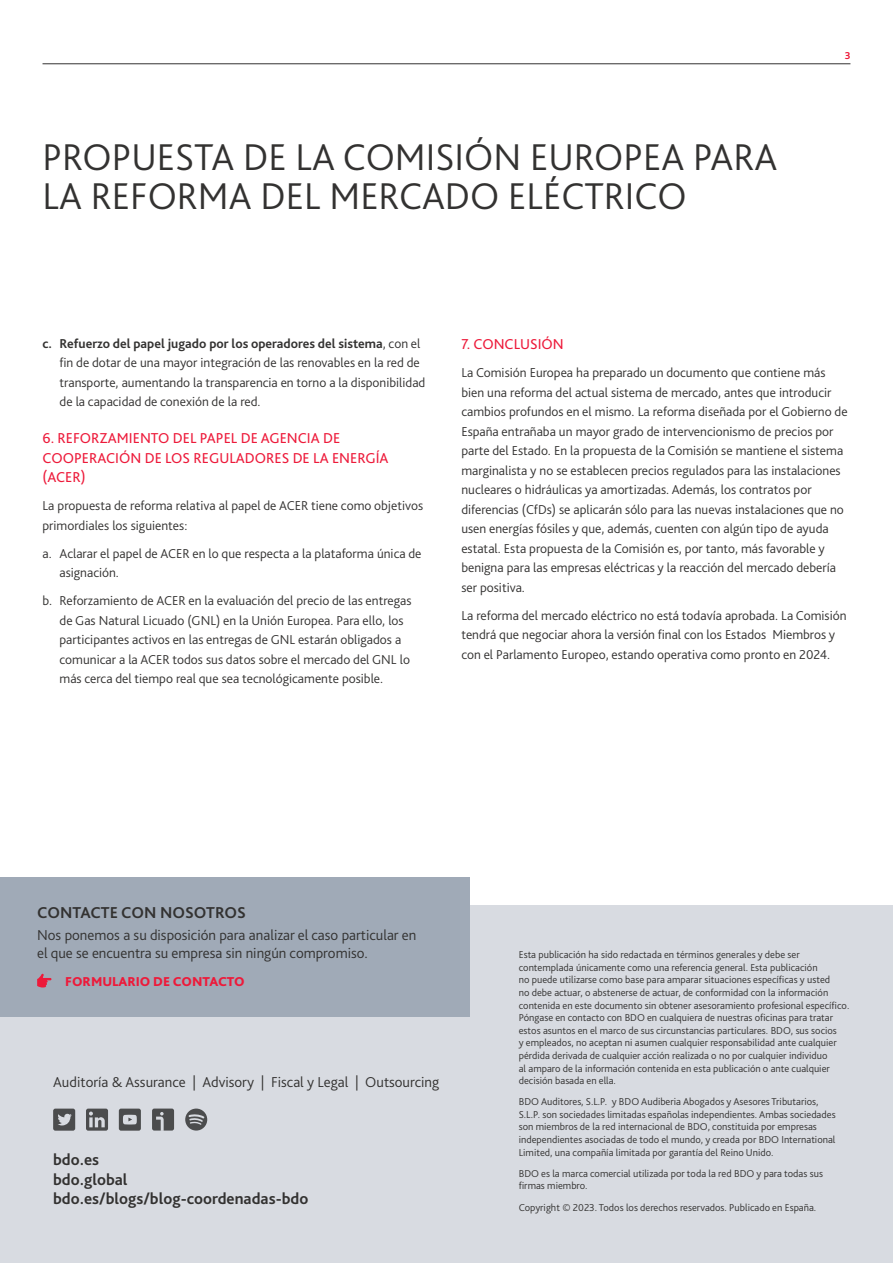
<style>
.page{position:relative;width:893px;height:1263px;background:#fff}
.page>*{position:absolute;margin:0;border:0;box-sizing:border-box;transform-origin:0 0}
.Main_Page_Headline_2{font:300 39px/39px "Bliss Pro";color:#333231}
.Back_Cover_URLs{font:700 16.5px "Bliss Pro";color:#333231}
.Body_text{font:700 16.5px "Bliss Pro";color:#333231}
.Body_text-2{font:300 15px/18px "Bliss Pro";color:#333231}
.Subheading_level_1{font:15px/19.5px "Bliss Pro";color:#ed1a3a}
.Back_Cover_disclaime{font:300 15px "Bliss Pro";color:#333231}
.Body_text-3{font:300 13.5px/19.5px "Bliss Pro";color:#333231}
.Body_text-4{font:800 13.5px "Bliss Pro";color:#ed1a3a}
.Back_Cover_disclaime-2{font:300 10.5px/12.6px "Bliss Pro";color:#333231}
.Page_Header{font:700 10.5px "Bliss Pro";color:#ed1a3a}
.s1{font-weight:700}
</style>
<div class="page">
<hr style="left:43px;top:63px;width:807px;height:1px;background:#333231">
<div style="left:0;top:905px;width:893px;height:358px;background:#d8dbe1"></div>
<svg style="left:86px;top:1108px;width:22px;height:23px"></svg>
<svg style="left:119px;top:1108px;width:22px;height:23px"></svg>
<div style="left:0;top:877px;width:470px;height:140px;background:#a0aab7"></div>
<svg style="left:37px;top:974px;width:14px;height:13px"></svg>
<svg style="left:53px;top:1108px;width:22px;height:23px"></svg>
<svg style="left:152px;top:1108px;width:22px;height:22px"></svg>
<svg style="left:185px;top:1108px;width:22px;height:22px"></svg>
<p class="Main_Page_Headline_2" style="left:43px;top:137px;width:736px">PROPUESTA DE LA COMISIÓN EUROPEA PARA<br>LA REFORMA DEL MERCADO ELÉCTRICO</p>
<p class="Page_Header" style="left:845px;top:49px;width:7px">3</p>
<p class="Body_text-3" style="left:60px;top:333px;width:367px;text-indent:-17px"><span class="s1">c. Refuerzo del papel jugado por los operadores del sistema</span>, con el fin de dotar de una mayor integración de las renovables en la red de transporte, aumentando la transparencia en torno a la disponibilidad de la capacidad de conexión de la red.</p>
<p class="Subheading_level_1" style="left:43px;top:428px;width:348px">6. REFORZAMIENTO DEL PAPEL DE AGENCIA DE<br>COOPERACIÓN DE LOS REGULADORES DE LA ENERGÍA (ACER)</p>
<p class="Body_text-3" style="left:43px;top:495px;width:382px">La propuesta de reforma relativa al papel de ACER tiene como objetivos primordiales los siguientes:</p>
<p class="Body_text-3" style="left:60px;top:543px;width:363px;text-indent:-17px">a. Aclarar el papel de ACER en lo que respecta a la plataforma única de asignación.</p>
<p class="Body_text-3" style="left:60px;top:590px;width:354px;text-indent:-17px">b. Reforzamiento de ACER en la evaluación del precio de las entregas de Gas Natural Licuado (GNL) en la Unión Europea. Para ello, los participantes activos en las entregas de GNL estarán obligados a comunicar a la ACER todos sus datos sobre el mercado del GNL lo más cerca del tiempo real que sea tecnológicamente posible.</p>
<p class="Subheading_level_1" style="left:461px;top:334px;width:104px">7. CONCLUSIÓN</p>
<p class="Body_text-3" style="left:461px;top:363px;width:388px">La Comisión Europea ha preparado un documento que contiene más bien una reforma del actual sistema de mercado, antes que introducir cambios profundos en el mismo. La reforma diseñada por el Gobierno de España entrañaba un mayor grado de intervencionismo de precios por parte del Estado. En la propuesta de la Comisión se mantiene el sistema marginalista y no se establecen precios regulados para las instalaciones nucleares o hidráulicas ya amortizadas. Además, los contratos por diferencias (CfDs) se aplicarán sólo para las nuevas instalaciones que no usen energías fósiles y que, además, cuenten con algún tipo de ayuda estatal. Esta propuesta de la Comisión es, por tanto, más favorable y benigna para las empresas eléctricas y la reacción del mercado debería ser positiva.</p>
<p class="Body_text-3" style="left:461px;top:605px;width:387px">La reforma del mercado eléctrico no está todavía aprobada. La Comisión tendrá que negociar ahora la versión final con los Estados Miembros y con el Parlamento Europeo, estando operativa como pronto en 2024.</p>
<p class="Body_text" style="left:37px;top:902px;width:210px">CONTACTE CON NOSOTROS</p>
<p class="Body_text-2" style="left:37px;top:926px;width:381px">Nos ponemos a su disposición para analizar el caso particular en el que se encuentra su empresa sin ningún compromiso.</p>
<p class="Body_text-4" style="left:65px;top:973px;width:181px">FORMULARIO DE CONTACTO</p>
<p class="Back_Cover_disclaime" style="left:53px;top:1072px;width:388px">Auditoría &amp; Assurance | Advisory | Fiscal y Legal | Outsourcing</p>
<p class="Back_Cover_URLs" style="left:53px;top:1149px;width:48px">bdo.es</p>
<p class="Back_Cover_URLs" style="left:53px;top:1169px;width:76px">bdo.global</p>
<p class="Back_Cover_URLs" style="left:53px;top:1189px;width:257px">bdo.es/blogs/blog-coordenadas-bdo</p>
<p class="Back_Cover_disclaime-2" style="left:519px;top:948px;width:332px">Esta publicación ha sido redactada en términos generales y debe ser contemplada únicamente como una referencia general. Esta publicación<br>no puede utilizarse como base para amparar situaciones específicas y usted<br>no debe actuar, o abstenerse de actuar, de conformidad con la información contenida en este documento sin obtener asesoramiento profesional específico.<br>Póngase en contacto con BDO en cualquiera de nuestras oficinas para tratar estos asuntos en el marco de sus circunstancias particulares. BDO, sus socios<br>y empleados, no aceptan ni asumen cualquier responsabilidad ante cualquier pérdida derivada de cualquier acción realizada o no por cualquier individuo<br>al amparo de la información contenida en esta publicación o ante cualquier decisión basada en ella.</p>
<p class="Back_Cover_disclaime-2" style="left:519px;top:1095px;width:318px">BDO Auditores, S.L.P. y BDO Audiberia Abogados y Asesores Tributarios, S.L.P. son sociedades limitadas españolas independientes. Ambas sociedades son miembros de la red internacional de BDO, constituida por empresas independientes asociadas de todo el mundo, y creada por BDO International Limited, una compañía limitada por garantía del Reino Unido.</p>
<p class="Back_Cover_disclaime-2" style="left:519px;top:1167px;width:306px">BDO es la marca comercial utilizada por toda la red BDO y para todas sus firmas miembro.</p>
<p class="Back_Cover_disclaime-2" style="left:519px;top:1200px;width:299px">Copyright © 2023. Todos los derechos reservados. Publicado en España.</p>
</div>
